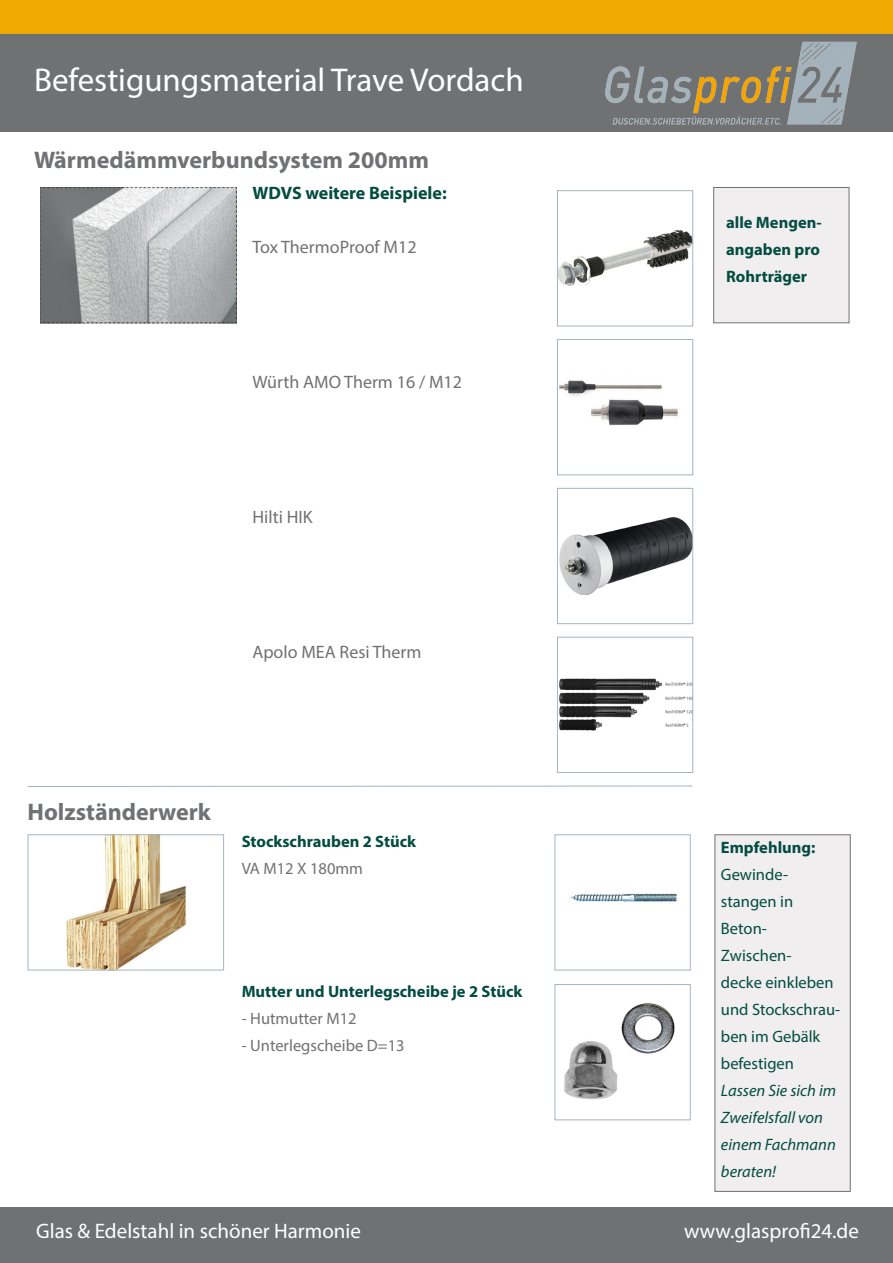
<style>
.page{position:relative;width:893px;height:1263px;background:#fff}
.page>*{position:absolute;margin:0;border:0;box-sizing:border-box;transform-origin:0 0}
.t1{font:33px "Myriad Pro";color:#fff}
.t2{font:700 24px "Myriad Pro";color:#707173}
.t3{font:21px "Myriad Pro";color:#fff}
.t4{font:18px "Myriad Pro";color:#707173}
.t5{font:700 18px "Myriad Pro";color:#034c40}
.t6{font:16.5px/27px "Myriad Pro";color:#034c40}
.t7{font:700 16.5px/27px "Myriad Pro";color:#034c40;text-align:justify}
.t8{font:italic 16.5px/27px "Myriad Pro";color:#034c40}
.t9{font:16.5px "Myriad Pro";color:#707173}
.s1{font-weight:700}
</style>
<div class="page">
<div style="left:0;top:1208px;width:893px;height:55px;background:#707173"></div>
<div style="left:0;top:34px;width:893px;height:98px;background:#707173"></div>
<div style="left:0;top:0;width:893px;height:34px;background:#f0a900"></div>
<img style="left:605px;top:41px;width:252px;height:84px">
<div style="left:713px;top:187px;width:136px;height:136px;background:#f0eeef;border:1px solid #707173"></div>
<img style="left:40px;top:188px;width:196px;height:136px">
<img style="left:559px;top:231px;width:132px;height:55px">
<div style="left:557px;top:190px;width:136px;height:136px;border:1px solid #a8b3bf"></div>
<img style="left:559px;top:380px;width:119px;height:45px">
<div style="left:557px;top:339px;width:136px;height:136px;border:1px solid #a8b3bf"></div>
<img style="left:559px;top:517px;width:132px;height:78px">
<div style="left:557px;top:488px;width:136px;height:136px;border:1px solid #a8b3bf"></div>
<img style="left:559px;top:678px;width:132px;height:53px">
<div style="left:557px;top:637px;width:136px;height:136px;border:1px solid #a8b3bf"></div>
<img style="left:570px;top:893px;width:107px;height:9px">
<div style="left:555px;top:834px;width:136px;height:136px;border:1px solid #a8b3bf"></div>
<img style="left:66px;top:836px;width:120px;height:132px">
<div style="left:28px;top:834px;width:196px;height:136px;border:1px solid #a8b3bf"></div>
<svg style="left:27px;top:785px;width:666px;height:2px"></svg>
<img style="left:564px;top:1003px;width:111px;height:97px">
<div style="left:555px;top:984px;width:136px;height:136px;border:1px solid #a8b3bf"></div>
<div style="left:714px;top:834px;width:137px;height:358px;background:#f0eeef;border:1px solid #707173"></div>
<h1 class="t1" style="left:34px;top:60px;width:491px">Befestigungsmaterial Trave Vordach</h1>
<p class="t2" style="left:34px;top:145px;width:397px">Wärmedämmverbundsystem 200mm</p>
<p class="t5" style="left:252px;top:181px;width:196px">WDVS weitere Beispiele:</p>
<p class="t4" style="left:252px;top:236px;width:166px">Tox ThermoProof M12</p>
<p class="t4" style="left:252px;top:371px;width:211px">Würth AMO Therm 16 / M12</p>
<p class="t4" style="left:252px;top:506px;width:62px">Hilti HIK</p>
<p class="t4" style="left:252px;top:641px;width:171px">Apolo MEA Resi Therm</p>
<p class="t2" style="left:28px;top:796px;width:185px">Holzständerwerk</p>
<p class="t7" style="left:242px;top:827px;width:176px">Stockschrauben 2 Stück</p>
<p class="t9" style="left:242px;top:858px;width:123px">VA M12 X 180mm</p>
<p class="t7" style="left:242px;top:977px;width:282px">Mutter und Unterlegscheibe je 2 Stück</p>
<p class="t9" style="left:242px;top:1008px;width:116px">- Hutmutter M12</p>
<p class="t9" style="left:242px;top:1035px;width:164px">- Unterlegscheibe D=13</p>
<p class="t7" style="left:726px;top:209px;width:97px">alle Mengen&shy;angaben pro Rohrträger</p>
<p class="t6" style="left:721px;top:834px;width:121px"><span class="s1">Empfehlung:<br></span>Gewinde&shy;stangen in<br>Beton-<br>Zwischen-<br>decke einkleben und Stockschrau&shy;ben im Gebälk befestigen</p>
<p class="t8" style="left:721px;top:1077px;width:117px">Lassen Sie sich im<br>Zweifelsfall von einem Fachmann beraten!</p>
<p class="t3" style="left:36px;top:1218px;width:326px">Glas &amp; Edelstahl in schöner Harmonie</p>
<p class="t3" style="left:684px;top:1218px;width:176px">www.glasprofi24.de</p>
</div>
